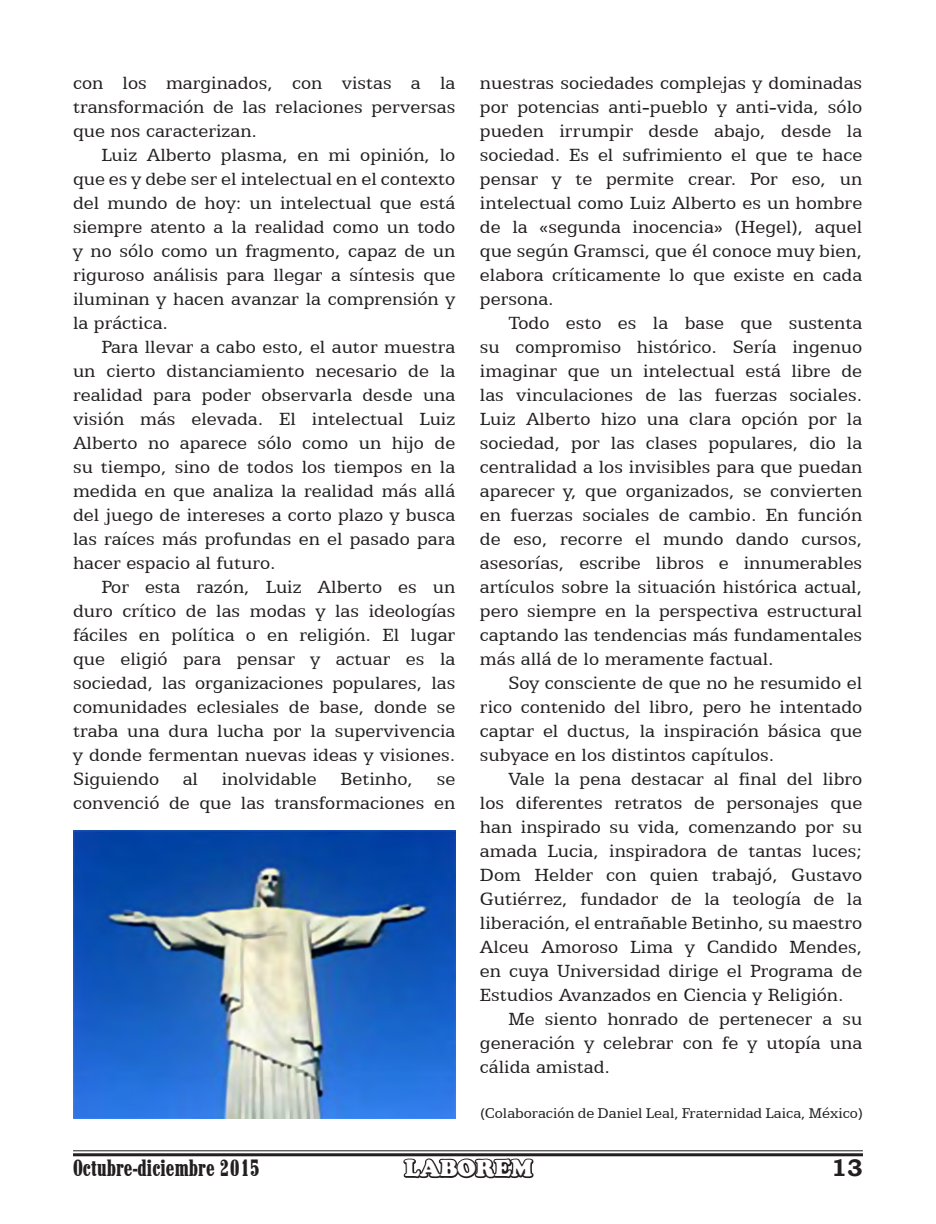
<style>
.page{position:relative;width:936px;height:1224px;background:#fff}
.page>*{position:absolute;margin:0;border:0;box-sizing:border-box;transform-origin:0 0}
.t1{font:24px "Marlboro";color:#231f20}
.t2{font:900 24px "Cooper";color:#fff}
.t3{font:700 24px "Bookman Old Style";color:#231f20}
.t4{font:20px/24px "Egyptian 505 BT";color:#231f20;text-align:justify}
.t5{font:16px "Egyptian 505 BT";color:#231f20}
</style>
<div class="page">
<hr style="left:73px;top:1150px;width:790px;height:1px;background:#231f20">
<hr style="left:73px;top:1153px;width:790px;height:3px;background:#231f20">
<svg style="left:401px;top:1150px;width:135px;height:29px"></svg>
<img style="left:73px;top:831px;width:383px;height:287px">
<p class="t4" style="left:73px;top:70px;width:384px">con los marginados, con vistas a la transformación de las relaciones perversas que nos caracterizan.</p>
<p class="t4" style="left:73px;top:142px;width:384px;text-indent:28px">Luiz Alberto plasma, en mi opinión, lo que es y debe ser el intelectual en el contexto del mundo de hoy: un intelectual que está siempre atento a la realidad como un todo y no sólo como un fragmento, capaz de un riguroso análisis para llegar a síntesis que iluminan y hacen avanzar la comprensión y la práctica.</p>
<p class="t4" style="left:73px;top:334px;width:384px;text-indent:28px">Para llevar a cabo esto, el autor muestra un cierto distanciamiento necesario de la realidad para poder observarla desde una visión más elevada. El intelectual Luiz Alberto no aparece sólo como un hijo de su tiempo, sino de todos los tiempos en la medida en que analiza la realidad más allá del juego de intereses a corto plazo y busca las raíces más profundas en el pasado para hacer espacio al futuro.</p>
<p class="t4" style="left:73px;top:574px;width:384px;text-indent:28px">Por esta razón, Luiz Alberto es un duro crítico de las modas y las ideologías fáciles en política o en religión. El lugar que eligió para pensar y actuar es la sociedad, las organizaciones populares, las comunidades eclesiales de base, donde se traba una dura lucha por la supervivencia y donde fermentan nuevas ideas y visiones.<br>Siguiendo al inolvidable Betinho, se convenció de que las transformaciones en</p>
<p class="t4" style="left:480px;top:70px;width:384px">nuestras sociedades complejas y dominadas por potencias anti-pueblo y anti-vida, sólo pueden irrumpir desde abajo, desde la sociedad. Es el sufrimiento el que te hace pensar y te permite crear. Por eso, un intelectual como Luiz Alberto es un hombre de la «segunda inocencia» (Hegel), aquel que según Gramsci, que él conoce muy bien, elabora críticamente lo que existe en cada persona.</p>
<p class="t4" style="left:480px;top:310px;width:384px;text-indent:28px">Todo esto es la base que sustenta su compromiso histórico. Sería ingenuo imaginar que un intelectual está libre de las vinculaciones de las fuerzas sociales.<br>Luiz Alberto hizo una clara opción por la sociedad, por las clases populares, dio la centralidad a los invisibles para que puedan aparecer y, que organizados, se convierten en fuerzas sociales de cambio. En función de eso, recorre el mundo dando cursos, asesorías, escribe libros e innumerables artículos sobre la situación histórica actual, pero siempre en la perspectiva estructural captando las tendencias más fundamentales más allá de lo meramente factual.</p>
<p class="t4" style="left:480px;top:670px;width:384px;text-indent:28px">Soy consciente de que no he resumido el rico contenido del libro, pero he intentado captar el ductus, la inspiración básica que subyace en los distintos capítulos.</p>
<p class="t4" style="left:480px;top:766px;width:384px;text-indent:28px">Vale la pena destacar al final del libro los diferentes retratos de personajes que han inspirado su vida, comenzando por su amada Lucia, inspiradora de tantas luces; Dom Helder con quien trabajó, Gustavo Gutiérrez, fundador de la teología de la liberación, el entrañable Betinho, su maestro Alceu Amoroso Lima y Candido Mendes, en cuya Universidad dirige el Programa de Estudios Avanzados en Ciencia y Religión.</p>
<p class="t4" style="left:480px;top:1006px;width:384px;text-indent:28px">Me siento honrado de pertenecer a su generación y celebrar con fe y utopía una cálida amistad.</p>
<p class="t5" style="left:480px;top:1103px;width:384px">(Colaboración de Daniel Leal, Fraternidad Laica, México)</p>
<p class="t1" style="left:73px;top:1155px;width:188px">Octubre-diciembre 2015</p>
<p class="t2" style="left:405px;top:1154px;width:129px">LABOREM</p>
<p class="t3" style="left:831px;top:1151px;width:33px">13</p>
</div>
